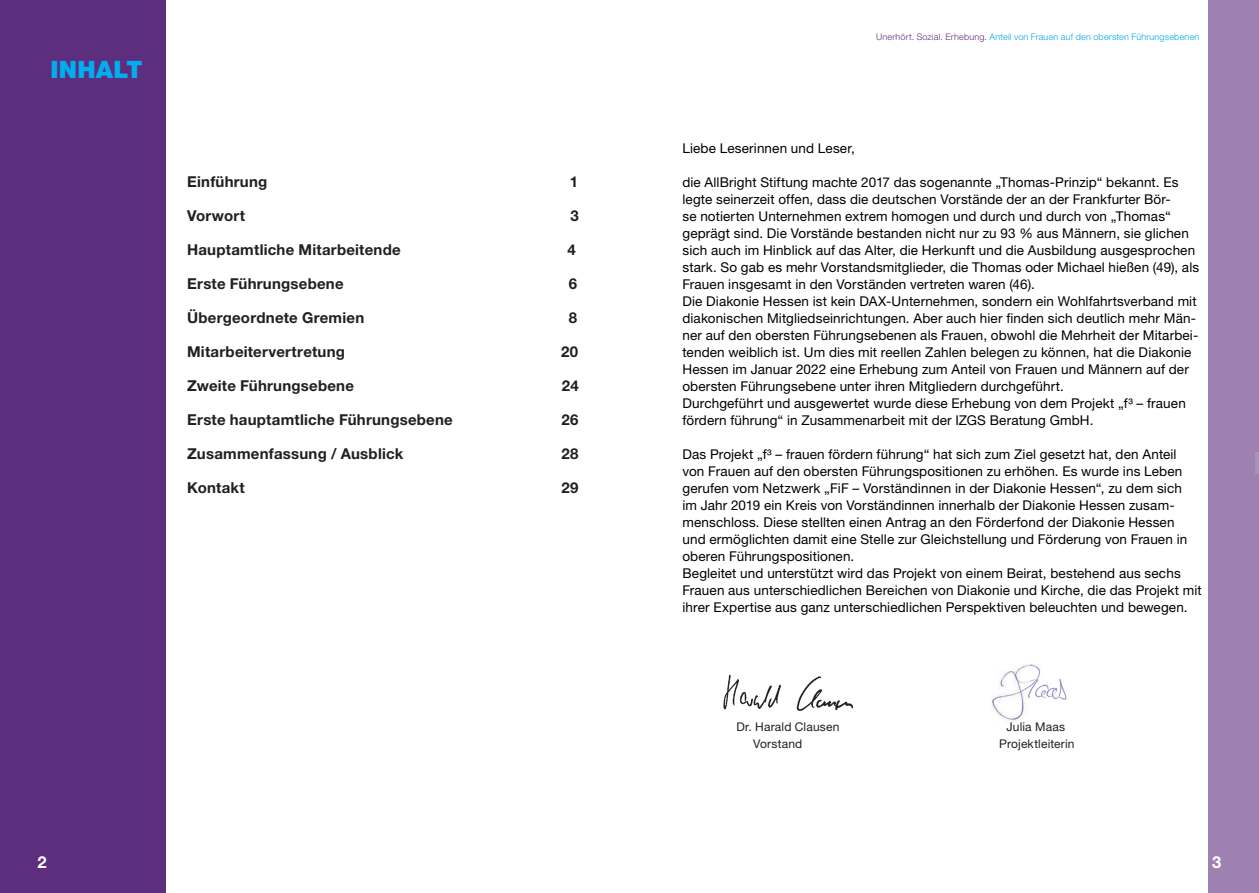
<style>
.page{position:relative;width:1259px;height:893px;background:#fff}
.page>*{position:absolute;margin:0;border:0;box-sizing:border-box;transform-origin:0 0}
.t1{font:900 24px "Helvetica Neue LT Std";letter-spacing:.01em;color:#00aeef}
.t2{font:700 16.5px "Helvetica Neue LT Std";color:#fff}
.t3{font:700 15px "Helvetica Neue LT Std";letter-spacing:.015em;color:#231f20}
.t4{font:13.5px/17px "Helvetica Neue LT Std";letter-spacing:.01em;color:#000001}
.t5{font:12px "Helvetica Neue LT Std";letter-spacing:.015em;color:#231f20}
.t6{font:300 9px "Helvetica Neue LT Std";letter-spacing:.025em;color:#00a6e5}
.s1{color:#5e2e7e}
</style>
<div class="page">
<div style="left:1208px;top:0;width:51px;height:893px;background:#9e81b1"></div>
<div style="left:0;top:0;width:166px;height:893px;background:#5e2e7e"></div>
<img style="left:992px;top:664px;width:75px;height:59px">
<img style="left:723px;top:674px;width:130px;height:37px">
<hr style="left:1255px;top:453px;width:4px;height:21px;background:#a494bb">
<h1 class="t1" style="left:51px;top:55px;width:93px">INHALT</h1>
<p class="t3" style="left:187px;top:172px;width:82px">Einführung</p>
<p class="t3" style="left:570px;top:172px;width:10px">1</p>
<p class="t3" style="left:187px;top:206px;width:60px">Vorwort</p>
<p class="t3" style="left:570px;top:206px;width:10px">3</p>
<p class="t3" style="left:187px;top:241px;width:215px">Hauptamtliche Mitarbeitende</p>
<p class="t3" style="left:567px;top:241px;width:10px">4</p>
<p class="t3" style="left:187px;top:275px;width:158px">Erste Führungsebene</p>
<p class="t3" style="left:569px;top:275px;width:10px">6</p>
<p class="t3" style="left:187px;top:309px;width:179px">Übergeordnete Gremien</p>
<p class="t3" style="left:569px;top:309px;width:10px">8</p>
<p class="t3" style="left:187px;top:343px;width:159px">Mitarbeitervertretung</p>
<p class="t3" style="left:561px;top:343px;width:19px">20</p>
<p class="t3" style="left:187px;top:377px;width:168px">Zweite Führungsebene</p>
<p class="t3" style="left:562px;top:377px;width:18px">24</p>
<p class="t3" style="left:187px;top:411px;width:267px">Erste hauptamtliche Führungsebene</p>
<p class="t3" style="left:561px;top:411px;width:19px">26</p>
<p class="t3" style="left:187px;top:445px;width:218px">Zusammenfassung / Ausblick</p>
<p class="t3" style="left:561px;top:445px;width:19px">28</p>
<p class="t3" style="left:187px;top:479px;width:59px">Kontakt</p>
<p class="t3" style="left:561px;top:479px;width:19px">29</p>
<p class="t6" style="left:876px;top:32px;width:325px"><span class="s1">Unerhört. Sozial. Erhebung.</span> Anteil von Frauen auf den obersten Führungsebenen</p>
<p class="t4" style="left:682px;top:140px;width:174px">Liebe Leserinnen und Leser,</p>
<p class="t4" style="left:682px;top:174px;width:518px">die AllBright Stiftung machte 2017 das sogenannte „Thomas-Prinzip“ bekannt. Es legte seinerzeit offen, dass die deutschen Vorstände der an der Frankfurter Bör-<br>se notierten Unternehmen extrem homogen und durch und durch von „Thomas“ geprägt sind. Die Vorstände bestanden nicht nur zu 93 % aus Männern, sie glichen sich auch im Hinblick auf das Alter, die Herkunft und die Ausbildung ausgesprochen stark. So gab es mehr Vorstandsmitglieder, die Thomas oder Michael hießen (49), als Frauen insgesamt in den Vorständen vertreten waren (46).<br>Die Diakonie Hessen ist kein DAX-Unternehmen, sondern ein Wohlfahrtsverband mit diakonischen Mitgliedseinrichtungen. Aber auch hier finden sich deutlich mehr Män&shy;ner auf den obersten Führungsebenen als Frauen, obwohl die Mehrheit der Mitarbei&shy;tenden weiblich ist. Um dies mit reellen Zahlen belegen zu können, hat die Diakonie Hessen im Januar 2022 eine Erhebung zum Anteil von Frauen und Männern auf der obersten Führungsebene unter ihren Mitgliedern durchgeführt.<br>Durchgeführt und ausgewertet wurde diese Erhebung von dem Projekt „f³ – frauen fördern führung“ in Zusammenarbeit mit der IZGS Beratung GmbH.</p>
<p class="t4" style="left:682px;top:446px;width:521px">Das Projekt „f³ – frauen fördern führung“ hat sich zum Ziel gesetzt hat, den Anteil von Frauen auf den obersten Führungspositionen zu erhöhen. Es wurde ins Leben gerufen vom Netzwerk „FiF – Vorständinnen in der Diakonie Hessen“, zu dem sich<br>im Jahr 2019 ein Kreis von Vorständinnen innerhalb der Diakonie Hessen zusam&shy;menschloss. Diese stellten einen Antrag an den Förderfond der Diakonie Hessen<br>und ermöglichten damit eine Stelle zur Gleichstellung und Förderung von Frauen in oberen Führungspositionen.<br>Begleitet und unterstützt wird das Projekt von einem Beirat, bestehend aus sechs Frauen aus unterschiedlichen Bereichen von Diakonie und Kirche, die das Projekt mit ihrer Expertise aus ganz unterschiedlichen Perspektiven beleuchten und bewegen.</p>
<p class="t5" style="left:736px;top:720px;width:104px">Dr. Harald Clausen</p>
<p class="t5" style="left:1006px;top:720px;width:60px">Julia Maas</p>
<p class="t5" style="left:753px;top:737px;width:51px">Vorstand</p>
<p class="t5" style="left:999px;top:737px;width:77px">Projektleiterin</p>
<p class="t2" style="left:38px;top:851px;width:11px">2</p>
<p class="t2" style="left:1212px;top:851px;width:11px">3</p>
</div>
